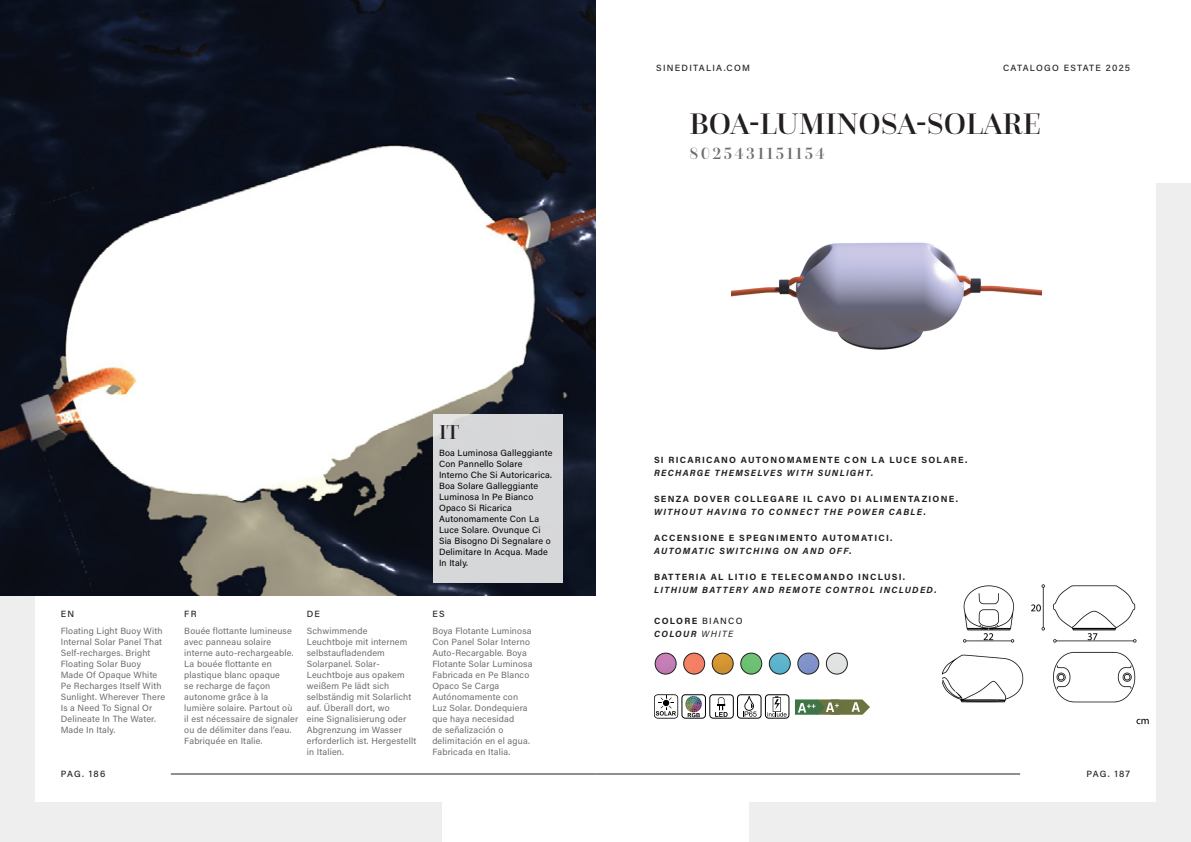
<style>
.page{position:relative;width:1191px;height:842px;background:#fff}
.page>*{position:absolute;margin:0;border:0;box-sizing:border-box;transform-origin:0 0}
.Heading_15_pt___All_Caps{font:500 31px "Questa Grande";color:#231f20}
.Heading_15_pt___All_Caps-2{font:500 21px "Questa Grande";color:#231f20}
.Subheading_9_pt___All_Caps{font:500 17px "Questa Grande";letter-spacing:.14em;color:#6c6d6d}
.Body_10_pt{font:9px/11px "Acumin Pro";letter-spacing:.02em;color:#6c6d6d}
.Body_10_pt-2{font:9px/11px "Acumin Pro";letter-spacing:.02em;color:#000}
.Subheading_9_pt___All_Caps-2{font:700 9px "Acumin Pro";letter-spacing:.14em;color:#231f20}
.Subheading_9_pt___All_Caps-3{font:italic 700 9px "Acumin Pro";letter-spacing:.145em;color:#231f20}
.Subheading_9_pt___All_Caps-4{font:500 9px "Acumin Pro";letter-spacing:.135em;color:#231f20}
.s1{font-weight:500}
.s2{font-weight:400}
</style>
<div class="page">
<div style="left:0;top:184px;width:441px;height:658px;background:#eeeeef"></div>
<div style="left:35px;top:40px;width:525px;height:762px;background:#fff"></div>
<div style="left:749px;top:184px;width:442px;height:658px;background:#eeeeef"></div>
<div style="left:631px;top:40px;width:524px;height:762px;background:#fff"></div>
<img style="left:0;top:0;width:595px;height:595px">
<div style="left:433px;top:414px;width:130px;height:168px;background:#d6d7d9"></div>
<img style="left:731px;top:242px;width:310px;height:108px">
<img style="left:942px;top:584px;width:207px;height:141px">
<div style="left:681px;top:694px;width:24px;height:24px;border:1px solid #000;border-radius:3px"></div>
<div style="left:709px;top:694px;width:24px;height:24px;border:1px solid #000;border-radius:3px"></div>
<div style="left:737px;top:694px;width:24px;height:24px;border:1px solid #000;border-radius:3px"></div>
<div style="left:765px;top:694px;width:24px;height:24px;border:1px solid #000;border-radius:3px"></div>
<svg style="left:685px;top:696px;width:17px;height:21px"></svg>
<svg style="left:715px;top:697px;width:12px;height:20px"></svg>
<svg style="left:742px;top:696px;width:14px;height:21px"></svg>
<svg style="left:767px;top:696px;width:19px;height:21px"></svg>
<svg style="left:795px;top:699px;width:75px;height:16px"></svg>
<svg style="left:654px;top:694px;width:24px;height:24px"></svg>
<img style="left:655px;top:653px;width:21px;height:21px;border-radius:10px">
<div style="left:655px;top:653px;width:21px;height:21px;border:1px solid #231f20;border-radius:50%"></div>
<img style="left:683px;top:653px;width:21px;height:21px;border-radius:10px">
<div style="left:683px;top:653px;width:22px;height:21px;border:1px solid #231f20;border-radius:50%"></div>
<img style="left:712px;top:653px;width:21px;height:21px;border-radius:10px">
<div style="left:712px;top:653px;width:21px;height:21px;border:1px solid #231f20;border-radius:50%"></div>
<img style="left:740px;top:653px;width:21px;height:21px;border-radius:10px">
<div style="left:740px;top:653px;width:22px;height:21px;border:1px solid #231f20;border-radius:50%"></div>
<img style="left:769px;top:653px;width:21px;height:21px;border-radius:10px">
<div style="left:769px;top:653px;width:21px;height:21px;border:1px solid #231f20;border-radius:50%"></div>
<img style="left:798px;top:653px;width:21px;height:21px;border-radius:10px">
<div style="left:797px;top:653px;width:22px;height:21px;border:1px solid #231f20;border-radius:50%"></div>
<img style="left:826px;top:653px;width:21px;height:21px;border-radius:10px">
<div style="left:826px;top:653px;width:21px;height:21px;border:1px solid #231f20;border-radius:50%"></div>
<hr style="left:171px;top:773px;width:424px;height:1px;background:#231f20">
<hr style="left:595px;top:773px;width:425px;height:1px;background:#231f20">
<p class="Subheading_9_pt___All_Caps-4" style="left:656px;top:62px;width:95px">SINEDITALIA.COM</p>
<p class="Subheading_9_pt___All_Caps-4" style="left:1003px;top:62px;width:128px">CATALOGO ESTATE 2025</p>
<p class="Heading_15_pt___All_Caps" style="left:689px;top:105px;width:353px">BOA-LUMINOSA-SOLARE</p>
<p class="Subheading_9_pt___All_Caps" style="left:689px;top:143px;width:137px">8025431151154</p>
<p class="Subheading_9_pt___All_Caps-4" style="left:61px;top:608px;width:15px">EN</p>
<p class="Body_10_pt" style="left:61px;top:625px;width:106px">Floating Light Buoy With<br>Internal Solar Panel That<br>Self-recharges. Bright<br>Floating Solar Buoy<br>Made Of Opaque White<br>Pe Recharges Itself With<br>Sunlight. Wherever There<br>Is a Need To Signal Or<br>Delineate In The Water.<br>Made In Italy.</p>
<p class="Heading_15_pt___All_Caps-2" style="left:439px;top:419px;width:22px">IT</p>
<p class="Body_10_pt-2" style="left:439px;top:447px;width:115px">Boa Luminosa Galleggiante<br>Con Pannello Solare<br>Interno Che Si Autoricarica.<br>Boa Solare Galleggiante<br>Luminosa In Pe Bianco<br>Opaco Si Ricarica<br>Autonomamente Con La<br>Luce Solare. Ovunque Ci<br>Sia Bisogno Di Segnalare o<br>Delimitare In Acqua. Made<br>In Italy.</p>
<p class="Subheading_9_pt___All_Caps-4" style="left:184px;top:608px;width:14px">FR</p>
<p class="Body_10_pt" style="left:184px;top:625px;width:115px">Bouée flottante lumineuse avec panneau solaire interne auto-rechargeable.<br>La bouée flottante en plastique blanc opaque<br>se recharge de façon autonome grâce à la lumière solaire. Partout où il est nécessaire de signaler ou de délimiter dans l’eau.<br>Fabriquée en Italie.</p>
<p class="Subheading_9_pt___All_Caps-4" style="left:307px;top:608px;width:15px">DE</p>
<p class="Body_10_pt" style="left:307px;top:625px;width:111px">Schwimmende<br>Leuchtboje mit internem selbstaufladendem<br>Solarpanel. Solar-<br>Leuchtboje aus opakem weißem Pe lädt sich selbständig mit Solarlicht auf. Überall dort, wo<br>eine Signalisierung oder<br>Abgrenzung im Wasser erforderlich ist. Hergestellt in Italien.</p>
<p class="Subheading_9_pt___All_Caps-4" style="left:432px;top:608px;width:14px">ES</p>
<p class="Body_10_pt" style="left:432px;top:625px;width:102px">Boya Flotante Luminosa<br>Con Panel Solar Interno<br>Auto-Recargable. Boya<br>Flotante Solar Luminosa<br>Fabricada en Pe Blanco<br>Opaco Se Carga<br>Autónomamente con<br>Luz Solar. Dondequiera que haya necesidad<br>de señalización o delimitación en el agua.<br>Fabricada en Italia.</p>
<p class="Subheading_9_pt___All_Caps-2" style="left:654px;top:454px;width:315px">SI RICARICANO AUTONOMAMENTE CON LA LUCE SOLARE.</p>
<p class="Subheading_9_pt___All_Caps-3" style="left:654px;top:467px;width:221px">RECHARGE THEMSELVES WITH SUNLIGHT.</p>
<p class="Subheading_9_pt___All_Caps-2" style="left:654px;top:493px;width:305px">SENZA DOVER COLLEGARE IL CAVO DI ALIMENTAZIONE.</p>
<p class="Subheading_9_pt___All_Caps-3" style="left:654px;top:506px;width:273px">WITHOUT HAVING TO CONNECT THE POWER CABLE.</p>
<p class="Subheading_9_pt___All_Caps-2" style="left:654px;top:532px;width:240px">ACCENSIONE E SPEGNIMENTO AUTOMATICI.</p>
<p class="Subheading_9_pt___All_Caps-3" style="left:654px;top:545px;width:199px">AUTOMATIC SWITCHING ON AND OFF.</p>
<p class="Subheading_9_pt___All_Caps-2" style="left:654px;top:571px;width:252px">BATTERIA AL LITIO E TELECOMANDO INCLUSI.</p>
<p class="Subheading_9_pt___All_Caps-3" style="left:654px;top:584px;width:284px">LITHIUM BATTERY AND REMOTE CONTROL INCLUDED.</p>
<p class="Subheading_9_pt___All_Caps-2" style="left:654px;top:614px;width:90px">COLORE <span class="s1">BIANCO</span></p>
<p class="Subheading_9_pt___All_Caps-3" style="left:654px;top:627px;width:81px">COLOUR <span class="s2">WHITE</span></p>
<p class="Subheading_9_pt___All_Caps-4" style="left:61px;top:768px;width:46px">PAG. 186</p>
<p class="Subheading_9_pt___All_Caps-4" style="left:1086px;top:768px;width:45px">PAG. 187</p>
</div>
